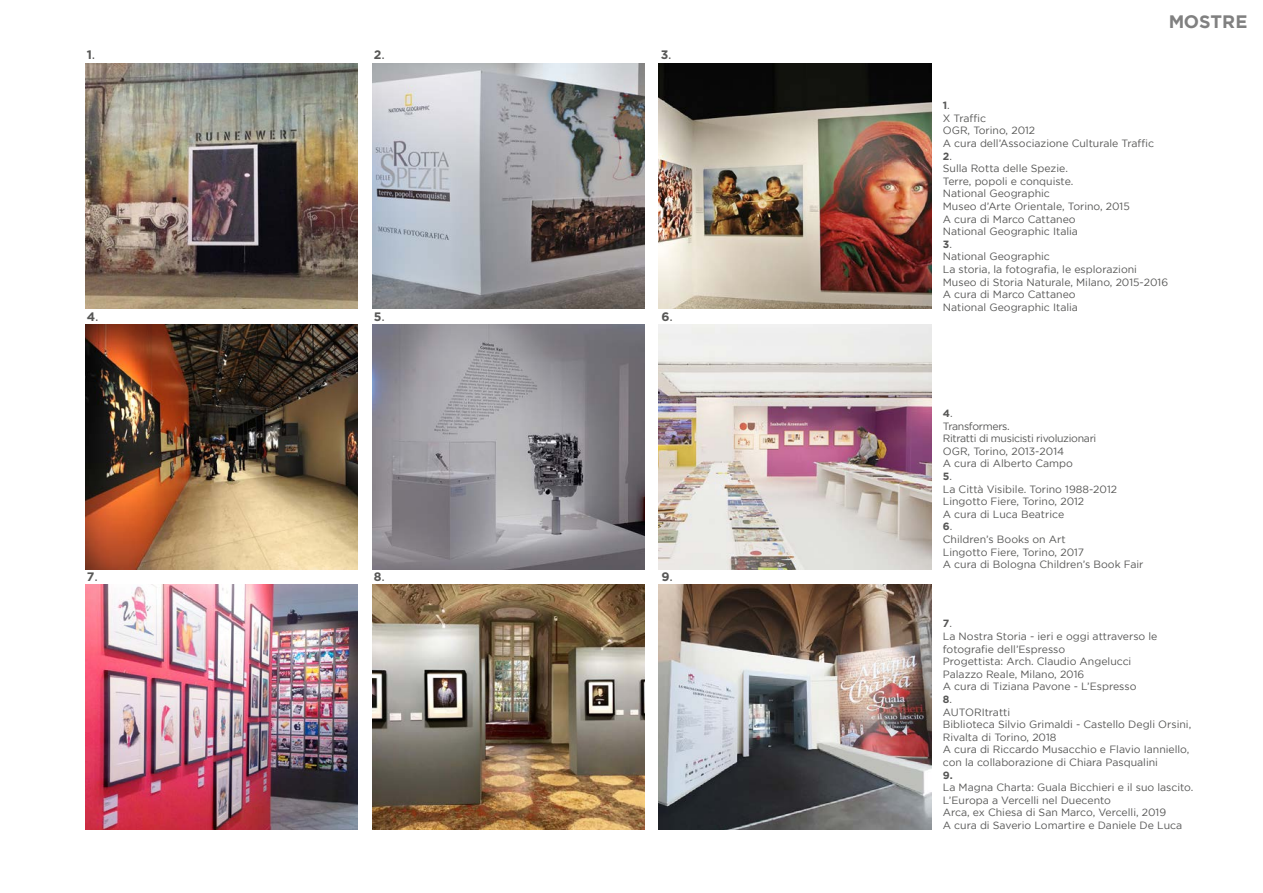
<style>
.page{position:relative;width:1263px;height:893px;background:#fff}
.page>*{position:absolute;margin:0;border:0;box-sizing:border-box;transform-origin:0 0}
.t1{font:700 18px "Gotham";color:#000}
.t2{font:700 12.3px "Gotham";color:#575756}
.t3{font:10.5px/12.6px "Gotham";color:#575756}
.t4{font:700 10.5px "Gotham";color:#575756}
.s1{font-weight:400;font-size:13.95px}
.s2{font-weight:700}
</style>
<div class="page">
<img style="left:85px;top:64px;width:272px;height:245px">
<img style="left:372px;top:64px;width:272px;height:245px">
<img style="left:85px;top:325px;width:272px;height:244px">
<img style="left:659px;top:325px;width:272px;height:244px">
<img style="left:659px;top:64px;width:272px;height:245px">
<img style="left:372px;top:325px;width:272px;height:244px">
<img style="left:85px;top:584px;width:272px;height:245px">
<img style="left:372px;top:584px;width:272px;height:245px">
<img style="left:659px;top:584px;width:272px;height:245px">
<p class="t2" style="left:374px;top:48px;width:13px">2<span class="s1">.</span></p>
<p class="t2" style="left:87px;top:48px;width:10px">1<span class="s1">.</span></p>
<p class="t2" style="left:661px;top:48px;width:13px">3<span class="s1">.</span></p>
<p class="t2" style="left:87px;top:309px;width:13px">4<span class="s1">.</span></p>
<p class="t2" style="left:87px;top:569px;width:13px">7<span class="s1">.</span></p>
<p class="t2" style="left:374px;top:309px;width:13px">5<span class="s1">.</span></p>
<p class="t2" style="left:374px;top:569px;width:13px">8<span class="s1">.</span></p>
<p class="t2" style="left:661px;top:309px;width:13px">6<span class="s1">.</span></p>
<p class="t2" style="left:661px;top:569px;width:13px">9<span class="s1">.</span></p>
<h1 class="t1" style="left:1168px;top:11px;width:81px">MOSTRE</h1>
<p class="t3" style="left:943px;top:99px;width:227px"><span class="s2">1</span>.<br>X Traffic<br>OGR, Torino, 2012<br>A cura dell’Associazione Culturale Traffic<br><span class="s2">2</span>.<br>Sulla Rotta delle Spezie.<br>Terre, popoli e conquiste.<br>National Geographic<br>Museo d’Arte Orientale, Torino, 2015<br>A cura di Marco Cattaneo<br>National Geographic Italia<br><span class="s2">3</span>.<br>National Geographic<br>La storia, la fotografia, le esplorazioni<br>Museo di Storia Naturale, Milano, 2015-2016<br>A cura di Marco Cattaneo<br>National Geographic Italia</p>
<p class="t3" style="left:943px;top:407px;width:202px"><span class="s2">4</span>.<br>Transformers.<br>Ritratti di musicisti rivoluzionari<br>OGR, Torino, 2013-2014<br>A cura di Alberto Campo<br><span class="s2">5</span>.<br>La Città Visibile. Torino 1988-2012<br>Lingotto Fiere, Torino, 2012<br>A cura di Luca Beatrice<br><span class="s2">6</span>.<br>Children’s Books on Art<br>Lingotto Fiere, Torino, 2017<br>A cura di Bologna Children’s Book Fair</p>
<p class="t3" style="left:943px;top:617px;width:250px"><span class="s2">7</span>.<br>La Nostra Storia - ieri e oggi attraverso le fotografie dell’Espresso<br>Progettista: Arch. Claudio Angelucci<br>Palazzo Reale, Milano, 2016<br>A cura di Tiziana Pavone - L’Espresso<br><span class="s2">8</span>.<br>AUTORItratti<br>Biblioteca Silvio Grimaldi - Castello Degli Orsini,<br>Rivalta di Torino, 2018<br>A cura di Riccardo Musacchio e Flavio Ianniello, con la collaborazione di Chiara Pasqualini</p>
<p class="t4" style="left:943px;top:769px;width:11px">9.</p>
<p class="t3" style="left:943px;top:781px;width:252px">La Magna Charta: Guala Bicchieri e il suo lascito.<br>L’Europa a Vercelli nel Duecento<br>Arca, ex Chiesa di San Marco, Vercelli, 2019<br>A cura di Saverio Lomartire e Daniele De Luca</p>
</div>
